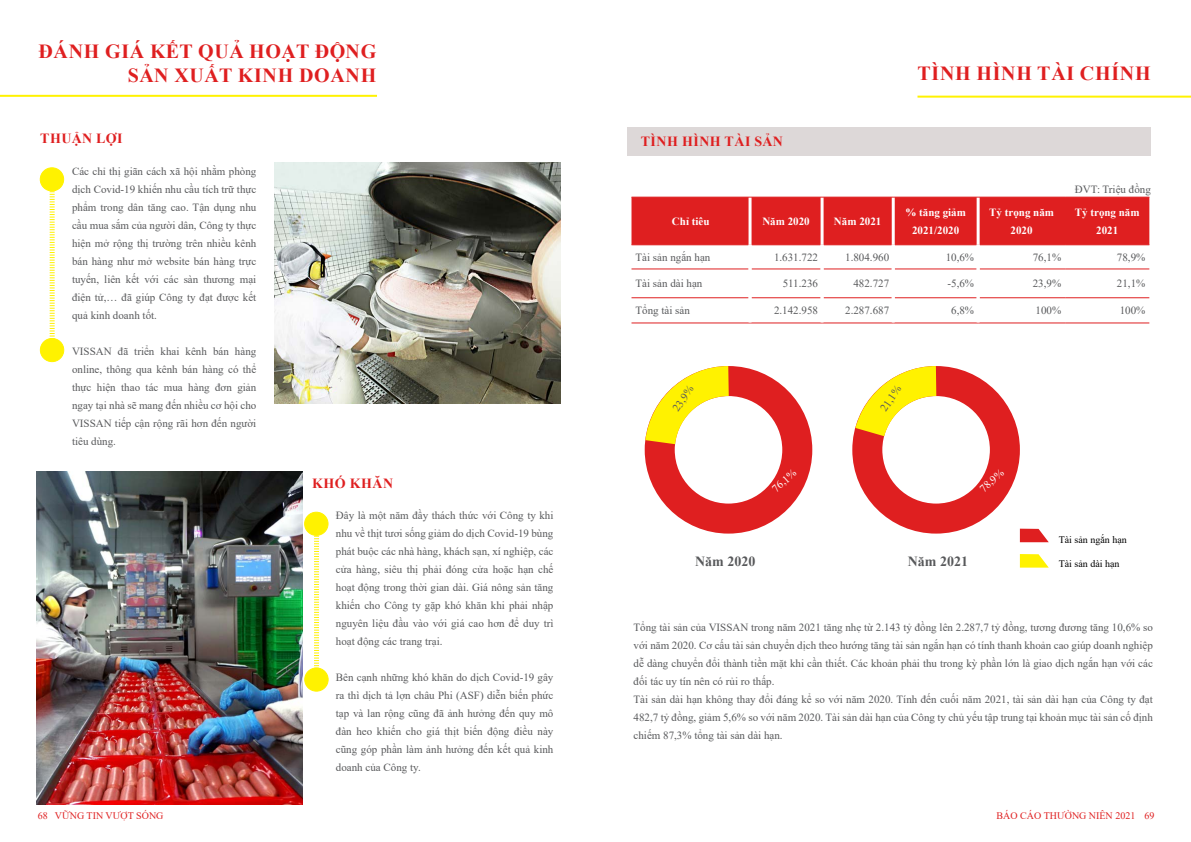
<style>
.page{position:relative;width:1191px;height:842px;background:#fff}
.page>*{position:absolute;margin:0;border:0;box-sizing:border-box;transform-origin:0 0}
.t1{font:700 20px/24px "Times New Roman";letter-spacing:.035em;color:#df1f20;text-align:right}
.t2{font:700 14px "Times New Roman";letter-spacing:.035em;color:#df1f20}
.t3{font:700 14px "Times New Roman";color:#58595b}
.t4{font:11px/18px "Times New Roman";color:#58595b;text-align:justify}
.t5{font:700 11px/18px "Times New Roman";color:#fff;text-align:center}
.t6{font:11px "Times New Roman";color:#fff}
.t7{font:10px "Times New Roman";color:#df1f20}
.t8{font:10px "Times New Roman";color:#000}
</style>
<div class="page">
<hr style="left:0;top:95px;width:377px;height:2px;background:#fff200">
<svg style="left:50px;top:191px;width:5px;height:146px"></svg>
<div style="left:40px;top:168px;width:24px;height:23px;background:#fff200;border-radius:50%"></div>
<div style="left:40px;top:168px;width:24px;height:23px;border:1px solid #fff200;border-radius:50%"></div>
<div style="left:43px;top:171px;width:18px;height:17px;border:1px solid #fff200;border-radius:50%"></div>
<div style="left:40px;top:338px;width:24px;height:24px;background:#fff200;border-radius:50%"></div>
<div style="left:40px;top:338px;width:24px;height:24px;border:1px solid #fff200;border-radius:50%"></div>
<div style="left:43px;top:341px;width:18px;height:18px;border:1px solid #fff200;border-radius:50%"></div>
<svg style="left:314px;top:536px;width:5px;height:132px"></svg>
<div style="left:305px;top:512px;width:23px;height:23px;background:#fff200;border-radius:50%"></div>
<div style="left:304px;top:512px;width:24px;height:24px;border:1px solid #fff200;border-radius:50%"></div>
<div style="left:308px;top:515px;width:17px;height:17px;border:1px solid #fff200;border-radius:50%"></div>
<div style="left:305px;top:668px;width:23px;height:23px;background:#fff200;border-radius:50%"></div>
<div style="left:304px;top:668px;width:24px;height:23px;border:1px solid #fff200;border-radius:50%"></div>
<div style="left:308px;top:671px;width:17px;height:17px;border:1px solid #fff200;border-radius:50%"></div>
<hr style="left:917px;top:96px;width:274px;height:2px;background:#fff200">
<div style="left:627px;top:127px;width:523px;height:28px;background:#ddd8d8"></div>
<div style="left:631px;top:198px;width:518px;height:46px;background:#df1f20"></div>
<hr style="left:631px;top:197px;width:119px;height:1px;background:#df1f20">
<hr style="left:750px;top:197px;width:72px;height:1px;background:#df1f20">
<hr style="left:822px;top:197px;width:71px;height:1px;background:#df1f20">
<hr style="left:893px;top:197px;width:85px;height:1px;background:#df1f20">
<hr style="left:978px;top:197px;width:87px;height:1px;background:#df1f20">
<hr style="left:1065px;top:197px;width:84px;height:1px;background:#df1f20">
<hr style="left:631px;top:244px;width:117px;height:1px;background:#df1f20">
<hr style="left:751px;top:244px;width:69px;height:1px;background:#df1f20">
<hr style="left:823px;top:244px;width:68px;height:1px;background:#df1f20">
<hr style="left:894px;top:244px;width:82px;height:1px;background:#df1f20">
<hr style="left:979px;top:244px;width:86px;height:1px;background:#df1f20">
<hr style="left:1065px;top:244px;width:84px;height:1px;background:#df1f20">
<hr style="left:631px;top:268px;width:117px;height:1px;background:#df1f20">
<hr style="left:751px;top:268px;width:69px;height:1px;background:#df1f20">
<hr style="left:823px;top:268px;width:68px;height:1px;background:#df1f20">
<hr style="left:894px;top:268px;width:82px;height:1px;background:#df1f20">
<hr style="left:979px;top:268px;width:86px;height:1px;background:#df1f20">
<hr style="left:1065px;top:268px;width:84px;height:1px;background:#df1f20">
<hr style="left:631px;top:297px;width:117px;height:1px;background:#df1f20">
<hr style="left:751px;top:297px;width:69px;height:1px;background:#df1f20">
<hr style="left:823px;top:297px;width:68px;height:1px;background:#df1f20">
<hr style="left:894px;top:297px;width:82px;height:1px;background:#df1f20">
<hr style="left:979px;top:297px;width:86px;height:1px;background:#df1f20">
<hr style="left:1065px;top:297px;width:84px;height:1px;background:#df1f20">
<hr style="left:631px;top:322px;width:119px;height:1px;background:#df1f20">
<hr style="left:750px;top:322px;width:72px;height:1px;background:#df1f20">
<hr style="left:822px;top:322px;width:71px;height:1px;background:#df1f20">
<hr style="left:893px;top:322px;width:85px;height:1px;background:#df1f20">
<hr style="left:978px;top:322px;width:87px;height:1px;background:#df1f20">
<hr style="left:1065px;top:322px;width:84px;height:1px;background:#df1f20">
<hr style="left:748px;top:198px;width:3px;height:47px;background:#fff">
<hr style="left:820px;top:198px;width:3px;height:47px;background:#fff">
<hr style="left:891px;top:198px;width:3px;height:47px;background:#fff">
<hr style="left:976px;top:198px;width:3px;height:47px;background:#fff">
<div style="left:644px;top:366px;width:168px;height:168px;border:30px solid #df1f20;border-radius:50%"></div>
<svg style="left:644px;top:366px;width:114px;height:109px"></svg>
<div style="left:852px;top:366px;width:168px;height:168px;border:30px solid #df1f20;border-radius:50%"></div>
<svg style="left:852px;top:366px;width:114px;height:103px"></svg>
<svg style="left:1020px;top:529px;width:28px;height:13px"></svg>
<svg style="left:1020px;top:554px;width:28px;height:14px"></svg>
<img style="left:36px;top:471px;width:266px;height:333px">
<img style="left:274px;top:162px;width:287px;height:241px">
<h1 class="t1" style="left:38px;top:38px;width:339px">ĐÁNH GIÁ KẾT QUẢ HOẠT ĐỘNG<br>SẢN XUẤT KINH DOANH</h1>
<p class="t2" style="left:40px;top:128px;width:84px">THUẬN LỢI</p>
<p class="t4" style="left:72px;top:162px;width:186px">Các chỉ thị giãn cách xã hội nhằm phòng dịch Covid-19 khiến nhu cầu tích trữ thực phẩm trong dân tăng cao. Tận dụng nhu cầu mua sắm của người dân, Công ty thực hiện mở rộng thị trường trên nhiều kênh bán hàng như mở website bán hàng trực tuyến, liên kết với các sàn thương mại điện tử,… đã giúp Công ty đạt được kết quả kinh doanh tốt.</p>
<p class="t4" style="left:72px;top:342px;width:186px">VISSAN đã triển khai kênh bán hàng online, thông qua kênh bán hàng có thể thực hiện thao tác mua hàng đơn giản ngay tại nhà sẽ mang đến nhiều cơ hội cho VISSAN tiếp cận rộng rãi hơn đến người tiêu dùng.</p>
<p class="t2" style="left:312px;top:473px;width:83px">KHÓ KHĂN</p>
<p class="t4" style="left:336px;top:506px;width:219px">Đây là một năm đầy thách thức với Công ty khi nhu về thịt tươi sống giảm do dịch Covid-19 bùng phát buộc các nhà hàng, khách sạn, xí nghiệp, các cửa hàng, siêu thị phải đóng cửa hoặc hạn chế hoạt động trong thời gian dài. Giá nông sản tăng khiến cho Công ty gặp khó khăn khi phải nhập nguyên liệu đầu vào với giá cao hơn để duy trì hoạt động các trang trại.</p>
<p class="t4" style="left:336px;top:668px;width:219px">Bên cạnh những khó khăn do dịch Covid-19 gây ra thì dịch tả lợn châu Phi (ASF) diễn biến phức tạp và lan rộng cũng đã ảnh hưởng đến quy mô đàn heo khiến cho giá thịt biến động điều này cũng góp phần làm ảnh hưởng đến kết quả kinh doanh của Công ty.</p>
<p class="t2" style="left:641px;top:131px;width:144px">TÌNH HÌNH TÀI SẢN</p>
<h1 class="t1" style="left:917px;top:61px;width:234px">TÌNH HÌNH TÀI CHÍNH</h1>
<p class="t4" style="left:1075px;top:180px;width:77px">ĐVT: Triệu đồng</p>
<p class="t5" style="left:672px;top:212px;width:39px">Chỉ tiêu</p>
<p class="t5" style="left:762px;top:212px;width:49px">Năm 2020</p>
<p class="t5" style="left:834px;top:212px;width:49px">Năm 2021</p>
<p class="t5" style="left:905px;top:203px;width:62px">% tăng giảm<br>2021/2020</p>
<p class="t5" style="left:989px;top:203px;width:66px">Tỷ trọng năm<br>2020</p>
<p class="t5" style="left:1074px;top:203px;width:66px">Tỷ trọng năm<br>2021</p>
<p class="t4" style="left:635px;top:248px;width:76px">Tài sản ngắn hạn</p>
<p class="t4" style="left:774px;top:248px;width:45px">1.631.722</p>
<p class="t4" style="left:845px;top:248px;width:45px">1.804.960</p>
<p class="t4" style="left:945px;top:248px;width:30px">10,6%</p>
<p class="t4" style="left:1032px;top:248px;width:30px">76,1%</p>
<p class="t4" style="left:1117px;top:248px;width:30px">78,9%</p>
<p class="t4" style="left:635px;top:274px;width:68px">Tài sản dài hạn</p>
<p class="t4" style="left:782px;top:274px;width:37px">511.236</p>
<p class="t4" style="left:853px;top:274px;width:37px">482.727</p>
<p class="t4" style="left:947px;top:274px;width:28px">-5,6%</p>
<p class="t4" style="left:1032px;top:274px;width:30px">23,9%</p>
<p class="t4" style="left:1117px;top:274px;width:30px">21,1%</p>
<p class="t4" style="left:635px;top:301px;width:56px">Tổng tài sản</p>
<p class="t4" style="left:774px;top:301px;width:45px">2.142.958</p>
<p class="t4" style="left:845px;top:301px;width:45px">2.287.687</p>
<p class="t4" style="left:951px;top:301px;width:24px">6,8%</p>
<p class="t4" style="left:1035px;top:301px;width:27px">100%</p>
<p class="t4" style="left:1119px;top:301px;width:27px">100%</p>
<p class="t4" style="left:667px;top:405px;width:30px;rotate:-56deg">23,9%</p>
<p class="t6" style="left:768px;top:484px;width:30px;rotate:-42deg">76,1%</p>
<p class="t3" style="left:695px;top:551px;width:62px">Năm 2020</p>
<p class="t4" style="left:875px;top:405px;width:30px;rotate:-56deg">21,1%</p>
<p class="t6" style="left:976px;top:484px;width:30px;rotate:-42deg">78,9%</p>
<p class="t3" style="left:907px;top:551px;width:62px">Năm 2021</p>
<p class="t8" style="left:1058px;top:532px;width:70px">Tài sản ngắn hạn</p>
<p class="t8" style="left:1058px;top:556px;width:62px">Tài sản dài hạn</p>
<p class="t4" style="left:633px;top:618px;width:521px;text-align:left">Tổng tài sản của VISSAN trong năm 2021 tăng nhẹ từ 2.143 tỷ đồng lên 2.287,7 tỷ đồng, tương đương tăng 10,6% so với năm 2020. Cơ cấu tài sản chuyển dịch theo hướng tăng tài sản ngắn hạn có tính thanh khoản cao giúp doanh nghiệp dễ dàng chuyển đổi thành tiền mặt khi cần thiết. Các khoản phải thu trong kỳ phần lớn là giao dịch ngắn hạn với các đối tác uy tín nên có rủi ro thấp.<br>Tài sản dài hạn không thay đổi đáng kể so với năm 2020. Tính đến cuối năm 2021, tài sản dài hạn của Công ty đạt 482,7 tỷ đồng, giảm 5,6% so với năm 2020. Tài sản dài hạn của Công ty chủ yếu tập trung tại khoản mục tài sản cố định chiếm 87,3% tổng tài sản dài hạn.</p>
<p class="t7" style="left:38px;top:809px;width:127px">68 VỮNG TIN VƯỢT SÓNG</p>
<p class="t7" style="left:996px;top:808px;width:159px">BÁO CÁO THƯỜNG NIÊN 2021 69</p>
</div>
